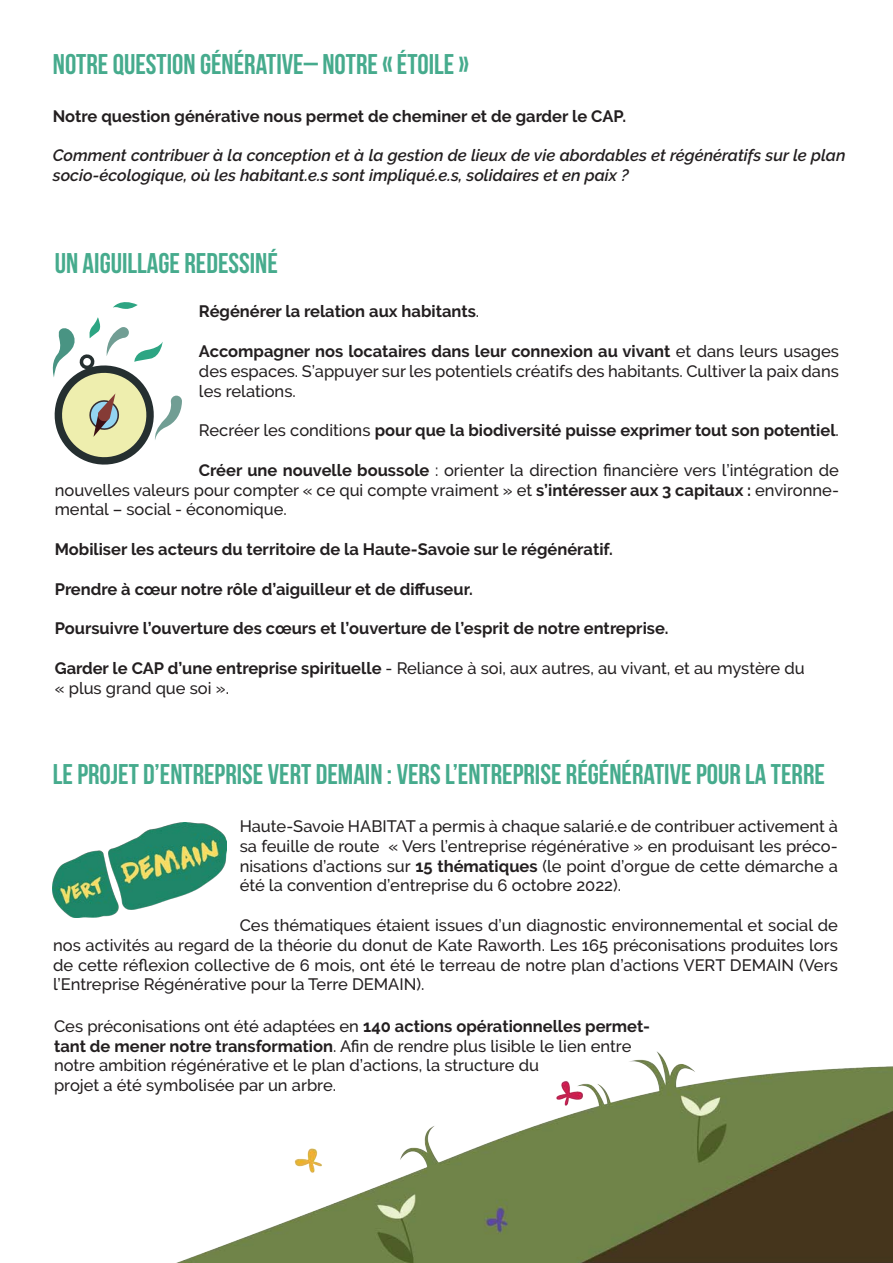
<style>
.page{position:relative;width:893px;height:1263px;background:#fff}
.page>*{position:absolute;margin:0;border:0;box-sizing:border-box;transform-origin:0 0}
.t1{font:700 28.5px "Bebas Neue";color:#46ab8d}
.t2{font:500 16.5px/19.8px "Raleway";color:#231f20;text-align:justify}
.t3{font:700 16.5px "Raleway";color:#231f20}
.t4{font:italic 600 16.5px/19.8px "Raleway";color:#231f20}
.s1{font-weight:500}
.s2{font-weight:700}
</style>
<div class="page">
<svg style="left:113px;top:302px;width:25px;height:7px"></svg>
<svg style="left:53px;top:317px;width:129px;height:145px"></svg>
<img style="left:52px;top:462px;width:841px;height:801px">
<img style="left:53px;top:823px;width:174px;height:94px">
<p class="t1" style="left:53px;top:49px;width:418px">NOTRE QUESTION GÉNÉRATIVE– NOTRE « ÉTOILE »</p>
<p class="t3" style="left:53px;top:106px;width:575px">Notre question générative nous permet de cheminer et de garder le CAP.</p>
<p class="t4" style="left:53px;top:145px;width:794px">Comment contribuer à la conception et à la gestion de lieux de vie abordables et régénératifs sur le plan socio-écologique, où les habitant.e.s sont impliqué.e.s, solidaires et en paix ?</p>
<p class="t1" style="left:55px;top:248px;width:225px">UN AIGUILLAGE REDESSINÉ</p>
<p class="t3" style="left:199px;top:302px;width:282px">Régénérer la relation aux habitants<span class="s1">.</span></p>
<p class="t2" style="left:199px;top:341px;width:641px"><span class="s2">Accompagner nos locataires dans leur connexion au vivant</span> et dans leurs usages des espaces. S’appuyer sur les potentiels créatifs des habitants. Cultiver la paix dans les relations.</p>
<p class="t3" style="left:199px;top:421px;width:641px"><span class="s1">Recréer les conditions</span> pour que la biodiversité puisse exprimer tout son potentiel<span class="s1">.</span></p>
<p class="t2" style="left:55px;top:460px;width:786px;text-indent:144px"><span class="s2">Créer une nouvelle boussole</span> : orienter la direction financière vers l’intégration de nouvelles valeurs pour compter « ce qui compte vraiment » et <span class="s2">s’intéresser aux 3 capitaux :</span> environne&shy;mental – social - économique.</p>
<p class="t3" style="left:55px;top:540px;width:560px">Mobiliser les acteurs du territoire de la Haute-Savoie sur le régénératif.</p>
<p class="t3" style="left:55px;top:579px;width:420px">Prendre à cœur notre rôle d’aiguilleur et de diffuseur.</p>
<p class="t3" style="left:55px;top:619px;width:615px">Poursuivre l’ouverture des cœurs et l’ouverture de l’esprit de notre entreprise.</p>
<p class="t2" style="left:55px;top:658px;width:752px"><span class="s2">Garder le CAP d’une entreprise spirituelle</span> - Reliance à soi, aux autres, au vivant, et au mystère du</p>
<p class="t2" style="left:55px;top:678px;width:176px">« plus grand que soi ».</p>
<p class="t1" style="left:53px;top:758px;width:774px">LE PROJET D’ENTREPRISE VERT DEMAIN : VERS L’ENTREPRISE RÉGÉNÉRATIVE POUR LA TERRE</p>
<p class="t2" style="left:240px;top:816px;width:600px">Haute-Savoie HABITAT a permis à chaque salarié.e de contribuer activement à sa feuille de route « Vers l’entreprise régénérative » en produisant les préco&shy;nisations d’actions sur <span class="s2">15 thématiques</span> (le point d’orgue de cette démarche a été la convention d’entreprise du 6 octobre 2022).</p>
<p class="t2" style="left:53px;top:915px;width:786px;text-indent:187px">Ces thématiques étaient issues d’un diagnostic environnemental et social de nos activités au regard de la théorie du donut de Kate Raworth. Les 165 préconisations produites lors de cette réflexion collective de 6 mois, ont été le terreau de notre plan d’actions VERT DEMAIN (Vers l’Entreprise Régénérative pour la Terre DEMAIN).</p>
<p class="t2" style="left:54px;top:1016px;width:598px;text-align:left">Ces préconisations ont été adaptées en <span class="s2">140 actions opérationnelles permet&shy;tant de mener notre transformation</span>. Afin de rendre plus lisible le lien entre notre ambition régénérative et le plan d’actions, la structure du<br>projet a été symbolisée par un arbre.</p>
</div>
